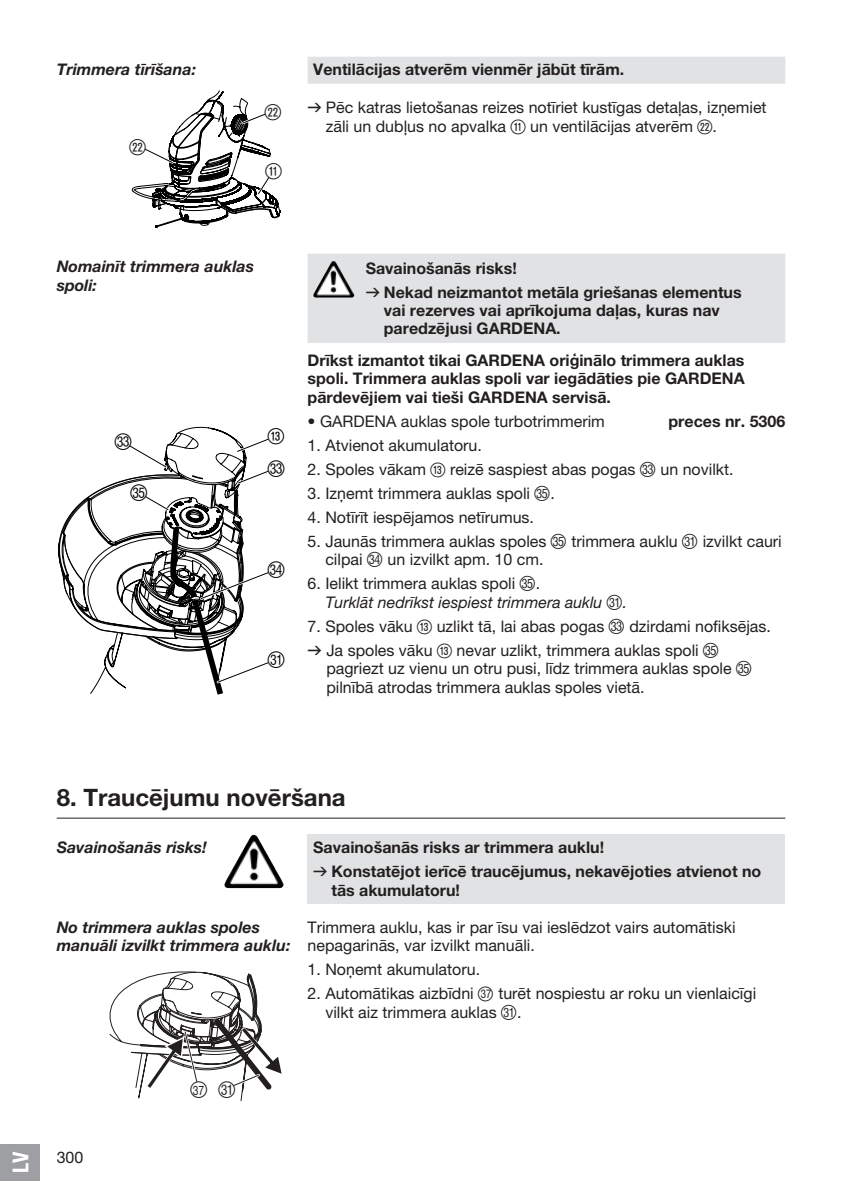
<style>
.page{position:relative;width:842px;height:1191px;background:#fff}
.page>*{position:absolute;margin:0;border:0;box-sizing:border-box;transform-origin:0 0}
.t1{font:700 24px "GARDENA Pro";color:#231f20}
.t2{font:22px "Ziffern";color:#000}
.t3{font:22px "Ziffern";color:#231f20}
.t4{font:22px "Ziffernim Kreisund Quadrat BQ";color:#231f20}
.t5{font:22px "GARDENA Pro Bo Cond";color:#fff}
.t6{font:22px "Ziffernim Kreisund Quadrat BQ";color:#000}
.t7{font:16px/18.4px "GARDENA Pro";color:#231f20}
.t8{font:700 16px/18.4px "GARDENA Pro";color:#231f20}
.t9{font:italic 700 16px/18.4px "GARDENA Pro";color:#231f20}
.t10{font:italic 16px/18.4px "GARDENA Pro";color:#231f20}
.s1{font-family:"Formdruck"}
.s2{font-family:"Ziffernim Kreisund Quadrat BQ";font-size:20px}
.s3{font-family:"Formdruck";font-weight:400}
.s4{font-family:"Ziffern";font-size:20px}
.s5{font-style:normal}
.s6{font-family:"Ziffern";font-style:normal;font-size:20px}
.s7{font-size:12px}
</style>
<div class="page">
<svg style="left:308px;top:57px;width:477px;height:286px"></svg>
<svg style="left:131px;top:90px;width:149px;height:138px"></svg>
<svg style="left:58px;top:426px;width:211px;height:269px"></svg>
<img style="left:315px;top:261px;width:18px;height:31px">
<div style="left:308px;top:834px;width:477px;height:70px;background:#e1e2e4"></div>
<hr style="left:57px;top:817px;width:728px;height:1px;background:#231f20">
<img style="left:227px;top:835px;width:26px;height:44px">
<svg style="left:110px;top:971px;width:172px;height:130px"></svg>
<div style="left:0;top:1143px;width:40px;height:37px;background:#9d9fa2"></div>
<p class="t9" style="left:57px;top:60px;width:141px">Trimmera tīrīšana:</p>
<h2 class="t4" style="left:130px;top:134px;width:18px">S</h2>
<h2 class="t4" style="left:265px;top:99px;width:18px">S</h2>
<h2 class="t4" style="left:265px;top:158px;width:18px">Q</h2>
<p class="t8" style="left:313px;top:60px;width:313px">Ventilācijas atverēm vienmēr jābūt tīrām.</p>
<p class="t7" style="left:326px;top:98px;width:442px;text-indent:-18px"><span class="s1">v</span> Pēc katras lietošanas reizes notīriet kustīgas detaļas, izņemiet zāli un dubļus no apvalka <span class="s2">Q</span> un ventilācijas atverēm <span class="s2">S</span>.</p>
<p class="t9" style="left:57px;top:257px;width:199px">Nomainīt trimmera auklas spoli:</p>
<h2 class="t2" style="left:115px;top:430px;width:19px">W</h2>
<h2 class="t2" style="left:131px;top:480px;width:19px">Y</h2>
<h2 class="t6" style="left:268px;top:424px;width:18px">E</h2>
<h2 class="t2" style="left:268px;top:456px;width:19px">W</h2>
<h2 class="t2" style="left:268px;top:557px;width:19px">X</h2>
<h2 class="t2" style="left:268px;top:647px;width:19px">U</h2>
<p class="t8" style="left:366px;top:255px;width:377px;line-height:24px">Savainošanās risks!<br><span class="s3">v</span> Nekad neizmantot metāla griešanas elementus</p>
<p class="t8" style="left:384px;top:301px;width:338px">vai rezerves vai aprīkojuma daļas, kuras nav paredzējusi GARDENA.</p>
<p class="t8" style="left:308px;top:350px;width:439px;text-align:justify">Drīkst izmantot tikai GARDENA oriģinālo trimmera auklas spoli. Trimmera auklas spoli var iegādāties pie GARDENA pārdevējiem vai tieši GARDENA servisā.</p>
<p class="t7" style="left:308px;top:411px;width:299px">• GARDENA auklas spole turbotrimmerim</p>
<p class="t8" style="left:668px;top:411px;width:118px">preces nr. 5306</p>
<p class="t7" style="left:308px;top:435px;width:176px">1. Atvienot akumulatoru.</p>
<p class="t7" style="left:308px;top:459px;width:428px">2. Spoles vākam <span class="s2">E</span> reizē saspiest abas pogas <span class="s4">W</span> un novilkt.</p>
<p class="t7" style="left:308px;top:484px;width:249px">3. Izņemt trimmera auklas spoli <span class="s4">Y</span>.</p>
<p class="t7" style="left:308px;top:508px;width:228px">4. Notīrīt iespējamos netīrumus.</p>
<p class="t7" style="left:325px;top:532px;width:458px;text-indent:-18px">5. Jaunās trimmera auklas spoles <span class="s4">Y</span> trimmera auklu <span class="s4">U</span> izvilkt cauri cilpai <span class="s4">X</span> un izvilkt apm. 10 cm.</p>
<p class="t10" style="left:325px;top:574px;width:303px;text-indent:-18px"><span class="s5">6. Ielikt trimmera auklas spoli</span> <span class="s6">Y</span><span class="s5">.<br></span>Turklāt nedrīkst iespiest trimmera auklu <span class="s6">U</span>.</p>
<p class="t7" style="left:308px;top:614px;width:465px;line-height:24px">7. Spoles vāku <span class="s2">E</span> uzlikt tā, lai abas pogas <span class="s4">W</span> dzirdami nofiksējas. <span class="s1">v</span> Ja spoles vāku <span class="s2">E</span> nevar uzlikt, trimmera auklas spoli <span class="s4">Y</span></p>
<p class="t7" style="left:326px;top:659px;width:427px">pagriezt uz vienu un otru pusi, līdz trimmera auklas spole <span class="s4">Y </span>pilnībā atrodas trimmera auklas spoles vietā.</p>
<h2 class="t5" style="left:7px;top:1172px;width:23px;rotate:-90deg">LV</h2>
<h1 class="t1" style="left:57px;top:783px;width:290px">8. Traucējumu novēršana</h1>
<p class="t9" style="left:57px;top:838px;width:152px">Savainošanās risks!</p>
<p class="t8" style="left:313px;top:835px;width:450px;line-height:24px">Savainošanās risks ar trimmera auklu!<br><span class="s3">v</span> Konstatējot ierīcē traucējumus, nekavējoties atvienot no</p>
<p class="t8" style="left:331px;top:880px;width:130px">tās akumulatoru!</p>
<p class="t9" style="left:57px;top:917px;width:235px">No trimmera auklas spoles manuāli izvilkt trimmera auklu:</p>
<p class="t7" style="left:308px;top:917px;width:429px">Trimmera auklu, kas ir par īsu vai ieslēdzot vairs automātiski nepagarinās, var izvilkt manuāli.</p>
<p class="t7" style="left:308px;top:960px;width:174px">1. Noņemt akumulatoru.</p>
<p class="t7" style="left:325px;top:984px;width:432px;text-indent:-18px">2. Automātikas aizbīdni <span class="s2">ß</span><span class="s7">37</span> turēt nospiestu ar roku un vienlaicīgi vilkt aiz trimmera auklas <span class="s4">U</span>.</p>
<p class="t7" style="left:57px;top:1147px;width:28px">300</p>
<h2 class="t3" style="left:190px;top:1078px;width:47px">z<sup>37</sup> U</h2>
</div>
